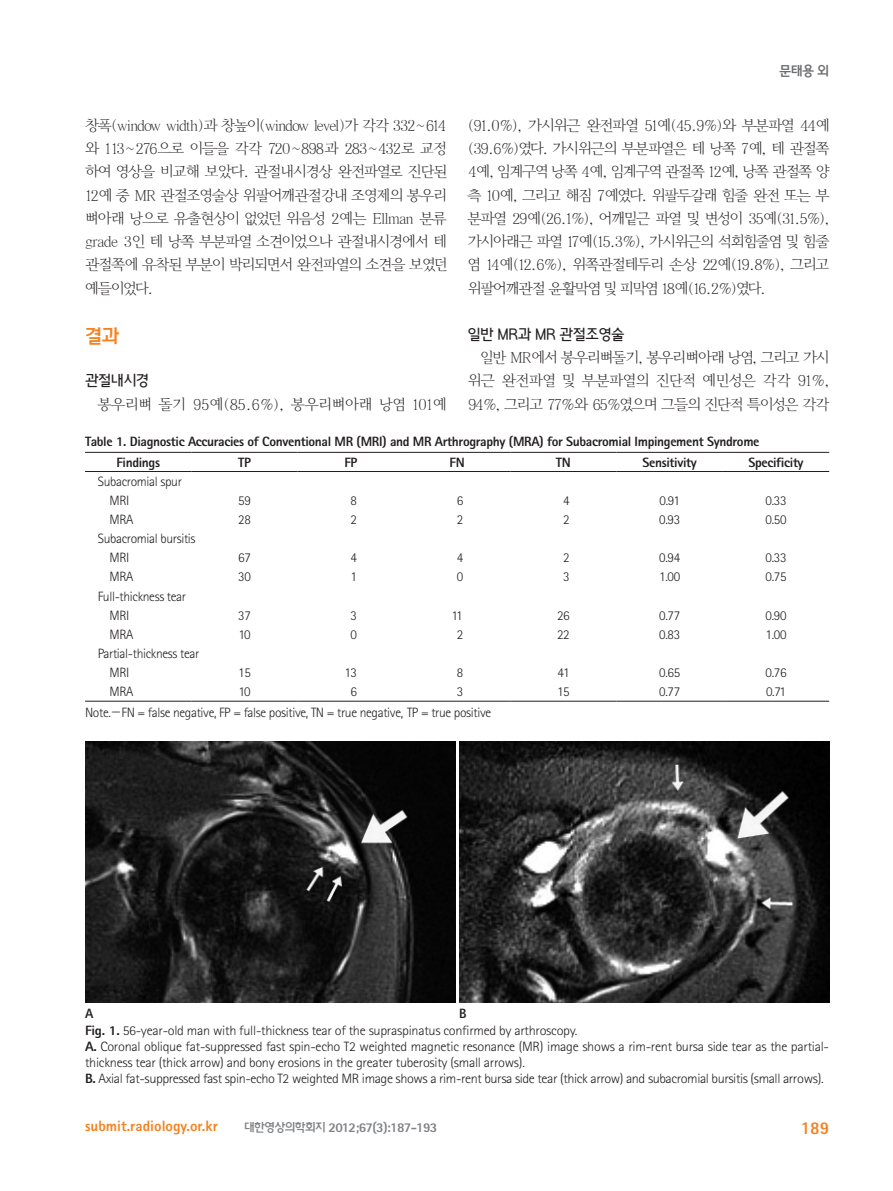
<style>
.page{position:relative;width:893px;height:1191px;background:#fff}
.page>*{position:absolute;margin:0;border:0;box-sizing:border-box;transform-origin:0 0}
.중제_JKSR{font:19.5px "Y Dotum 140";color:#f58220}
.t1{font:800 18px "Rotis Sans Serif Std";color:#f58220;scale:.95 1}
.본문_JKSR{font:15px/23.2px "Y Batang 110";letter-spacing:-.025em;color:#231f20;text-align:justify}
.본문_JKSR-2{font:15px "Y Batang 110";letter-spacing:.02em;color:#231f20}
.t2{font:800 15px "Rotis Sans Serif Std";color:#f58220}
.소제목_JKSR{font:15px "Y Dotum 130";letter-spacing:-.025em;color:#231f20}
.사진설명_JKSR{font:300 13.5px/15.8px "Rotis Sans Serif Std";letter-spacing:-.02em;color:#231f20;scale:1.05 1}
.표본문_JKSR{font:300 13.5px "Rotis Sans Serif Std";letter-spacing:-.025em;color:#231f20}
.표제목_JKSR{font:800 13.5px "Rotis Sans Serif Std";letter-spacing:-.025em;color:#231f20}
.표설명_JKSR{font:300 13.5px "Rotis Sans Serif Std";letter-spacing:-.025em;color:#231f20}
.표본문_JKSR-2{font:800 13.5px "Rotis Sans Serif Std";letter-spacing:-.025em;color:#231f20}
.t3{font:800 13.5px "Rotis Sans Serif Std";letter-spacing:-.05em;color:#808285}
.런닝_JKSR{font:13.5px "Y Dotum 140";color:#6c6d70}
.정규{font:800 13.5px "Rotis Sans Serif Std";color:#231f20}
.s1{font-family:"Adobe Myungjo Std";font-weight:500}
.s2{font-weight:800}
.s3{font-family:"Y Dotum 140";font-weight:400;font-size:12px}
</style>
<div class="page">
<img style="left:85px;top:741px;width:370px;height:261px">
<img style="left:459px;top:741px;width:370px;height:261px">
<svg style="left:85px;top:451px;width:744px;height:250px"></svg>
<hr style="left:85px;top:701px;width:106px;height:1px;background:#231f20">
<hr style="left:191px;top:701px;width:107px;height:1px;background:#231f20">
<hr style="left:298px;top:701px;width:106px;height:1px;background:#231f20">
<hr style="left:404px;top:701px;width:106px;height:1px;background:#231f20">
<hr style="left:510px;top:701px;width:107px;height:1px;background:#231f20">
<hr style="left:617px;top:701px;width:106px;height:1px;background:#231f20">
<hr style="left:723px;top:701px;width:106px;height:1px;background:#231f20">
<hr style="left:85px;top:452px;width:106px;height:1px;background:#231f20">
<hr style="left:191px;top:452px;width:107px;height:1px;background:#231f20">
<hr style="left:298px;top:452px;width:106px;height:1px;background:#231f20">
<hr style="left:404px;top:452px;width:106px;height:1px;background:#231f20">
<hr style="left:510px;top:452px;width:107px;height:1px;background:#231f20">
<hr style="left:617px;top:452px;width:106px;height:1px;background:#231f20">
<hr style="left:723px;top:452px;width:106px;height:1px;background:#231f20">
<hr style="left:85px;top:471px;width:106px;height:1px;background:#231f20">
<hr style="left:191px;top:471px;width:107px;height:1px;background:#231f20">
<hr style="left:298px;top:471px;width:106px;height:1px;background:#231f20">
<hr style="left:404px;top:471px;width:106px;height:1px;background:#231f20">
<hr style="left:510px;top:471px;width:107px;height:1px;background:#231f20">
<hr style="left:617px;top:471px;width:106px;height:1px;background:#231f20">
<hr style="left:723px;top:471px;width:106px;height:1px;background:#231f20">
<p class="본문_JKSR" style="left:85px;top:114px;width:363px">창폭(window width)과 창높이(window level)가 각각 332~614 와 113~276으로 이들을 각각 720~898과 283~432로 교정 하여 영상을 비교해 보았다. 관절내시경상 완전파열로 진단된 12예 중 MR 관절조영술상 위팔어깨관절강내 조영제의 봉우리 뼈아래 낭으로 유출현상이 없었던 위음성 2예는 Ellman 분류 grade 3인 테 낭쪽 부분파열 소견이었으나 관절내시경에서 테 관절쪽에 유착된 부분이 박리되면서 완전파열의 소견을 보였던 예들이었다.</p>
<p class="중제_JKSR" style="left:85px;top:325px;width:36px">결과</p>
<p class="소제목_JKSR" style="left:85px;top:373px;width:65px">관절내시경</p>
<p class="본문_JKSR-2" style="left:98px;top:397px;width:350px">봉우리뼈 돌기 95예(85.6%), 봉우리뼈아래 낭염 101예</p>
<p class="런닝_JKSR" style="left:779px;top:63px;width:52px">문태용 외</p>
<p class="본문_JKSR" style="left:468px;top:114px;width:363px">(91.0%), 가시위근 완전파열 51예(45.9%)와 부분파열 44예 (39.6%)였다. 가시위근의 부분파열은 테 낭쪽 7예, 테 관절쪽 4예, 임계구역 낭쪽 4예, 임계구역 관절쪽 12예, 낭쪽 관절쪽 양 측 10예, 그리고 해짐 7예였다. 위팔두갈래 힘줄 완전 또는 부 분파열 29예(26.1%), 어깨밑근 파열 및 변성이 35예(31.5%), 가시아래근 파열 17예(15.3%), 가시위근의 석회힘줄염 및 힘줄 염 14예(12.6%), 위쪽관절테두리 손상 22예(19.8%), 그리고 위팔어깨관절 윤활막염 및 피막염 18예(16.2%)였다.</p>
<p class="소제목_JKSR" style="left:468px;top:326px;width:158px">일반 MR과 MR 관절조영술</p>
<p class="본문_JKSR" style="left:468px;top:347px;width:363px;text-indent:13px">일반 MR에서 봉우리뼈돌기, 봉우리뼈아래 낭염, 그리고 가시 위근 완전파열 및 부분파열의 진단적 예민성은 각각 91%, 94%, 그리고 77%와 65%였으며 그들의 진단적 특이성은 각각</p>
<p class="표제목_JKSR" style="left:85px;top:433px;width:676px">Table 1. Diagnostic Accuracies of Conventional MR (MRI) and MR Arthrography (MRA) for Subacromial Impingement Syndrome</p>
<p class="표본문_JKSR-2" style="left:116px;top:453px;width:45px">Findings</p>
<p class="표본문_JKSR-2" style="left:238px;top:453px;width:14px">TP</p>
<p class="표본문_JKSR-2" style="left:344px;top:453px;width:14px">FP</p>
<p class="표본문_JKSR-2" style="left:450px;top:453px;width:17px">FN</p>
<p class="표본문_JKSR-2" style="left:556px;top:453px;width:16px">TN</p>
<p class="표본문_JKSR-2" style="left:643px;top:453px;width:56px">Sensitivity</p>
<p class="표본문_JKSR-2" style="left:748px;top:453px;width:57px">Specificity</p>
<p class="표본문_JKSR" style="left:98px;top:473px;width:86px">Subacromial spur</p>
<p class="표본문_JKSR" style="left:109px;top:492px;width:22px">MRI</p>
<p class="표본문_JKSR" style="left:238px;top:492px;width:14px">59</p>
<p class="표본문_JKSR" style="left:350px;top:492px;width:8px">8</p>
<p class="표본문_JKSR" style="left:457px;top:492px;width:8px">6</p>
<p class="표본문_JKSR" style="left:563px;top:492px;width:8px">4</p>
<p class="표본문_JKSR" style="left:659px;top:492px;width:22px">0.91</p>
<p class="표본문_JKSR" style="left:766px;top:492px;width:22px">0.33</p>
<p class="표본문_JKSR" style="left:109px;top:512px;width:26px">MRA</p>
<p class="표본문_JKSR" style="left:238px;top:512px;width:14px">28</p>
<p class="표본문_JKSR" style="left:350px;top:512px;width:8px">2</p>
<p class="표본문_JKSR" style="left:457px;top:512px;width:8px">2</p>
<p class="표본문_JKSR" style="left:563px;top:512px;width:8px">2</p>
<p class="표본문_JKSR" style="left:659px;top:512px;width:22px">0.93</p>
<p class="표본문_JKSR" style="left:766px;top:512px;width:22px">0.50</p>
<p class="표본문_JKSR" style="left:98px;top:531px;width:99px">Subacromial bursitis</p>
<p class="표본문_JKSR" style="left:109px;top:550px;width:22px">MRI</p>
<p class="표본문_JKSR" style="left:238px;top:550px;width:14px">67</p>
<p class="표본문_JKSR" style="left:350px;top:550px;width:8px">4</p>
<p class="표본문_JKSR" style="left:457px;top:550px;width:8px">4</p>
<p class="표본문_JKSR" style="left:563px;top:550px;width:8px">2</p>
<p class="표본문_JKSR" style="left:659px;top:550px;width:22px">0.94</p>
<p class="표본문_JKSR" style="left:766px;top:550px;width:22px">0.33</p>
<p class="표본문_JKSR" style="left:109px;top:569px;width:26px">MRA</p>
<p class="표본문_JKSR" style="left:238px;top:569px;width:14px">30</p>
<p class="표본문_JKSR" style="left:350px;top:569px;width:8px">1</p>
<p class="표본문_JKSR" style="left:457px;top:569px;width:8px">0</p>
<p class="표본문_JKSR" style="left:563px;top:569px;width:8px">3</p>
<p class="표본문_JKSR" style="left:659px;top:569px;width:22px">1.00</p>
<p class="표본문_JKSR" style="left:766px;top:569px;width:22px">0.75</p>
<p class="표본문_JKSR" style="left:98px;top:588px;width:90px">Full-thickness tear</p>
<p class="표본문_JKSR" style="left:109px;top:607px;width:22px">MRI</p>
<p class="표본문_JKSR" style="left:238px;top:607px;width:14px">37</p>
<p class="표본문_JKSR" style="left:350px;top:607px;width:8px">3</p>
<p class="표본문_JKSR" style="left:452px;top:607px;width:13px">11</p>
<p class="표본문_JKSR" style="left:557px;top:607px;width:14px">26</p>
<p class="표본문_JKSR" style="left:659px;top:607px;width:22px">0.77</p>
<p class="표본문_JKSR" style="left:766px;top:607px;width:22px">0.90</p>
<p class="표본문_JKSR" style="left:109px;top:626px;width:26px">MRA</p>
<p class="표본문_JKSR" style="left:238px;top:626px;width:14px">10</p>
<p class="표본문_JKSR" style="left:350px;top:626px;width:8px">0</p>
<p class="표본문_JKSR" style="left:457px;top:626px;width:8px">2</p>
<p class="표본문_JKSR" style="left:557px;top:626px;width:14px">22</p>
<p class="표본문_JKSR" style="left:659px;top:626px;width:22px">0.83</p>
<p class="표본문_JKSR" style="left:766px;top:626px;width:22px">1.00</p>
<p class="표본문_JKSR" style="left:98px;top:645px;width:103px">Partial-thickness tear</p>
<p class="표본문_JKSR" style="left:109px;top:665px;width:22px">MRI</p>
<p class="표본문_JKSR" style="left:238px;top:665px;width:14px">15</p>
<p class="표본문_JKSR" style="left:344px;top:665px;width:14px">13</p>
<p class="표본문_JKSR" style="left:457px;top:665px;width:8px">8</p>
<p class="표본문_JKSR" style="left:557px;top:665px;width:14px">41</p>
<p class="표본문_JKSR" style="left:659px;top:665px;width:22px">0.65</p>
<p class="표본문_JKSR" style="left:766px;top:665px;width:22px">0.76</p>
<p class="표본문_JKSR" style="left:109px;top:684px;width:26px">MRA</p>
<p class="표본문_JKSR" style="left:238px;top:684px;width:14px">10</p>
<p class="표본문_JKSR" style="left:350px;top:684px;width:8px">6</p>
<p class="표본문_JKSR" style="left:457px;top:684px;width:8px">3</p>
<p class="표본문_JKSR" style="left:557px;top:684px;width:14px">15</p>
<p class="표본문_JKSR" style="left:659px;top:684px;width:22px">0.77</p>
<p class="표본문_JKSR" style="left:766px;top:684px;width:21px">0.71</p>
<p class="표설명_JKSR" style="left:85px;top:704px;width:408px">Note.<span class="s1">-</span>FN = false negative, FP = false positive, TN = true negative, TP = true positive</p>
<p class="정규" style="left:85px;top:1004px;width:10px">A</p>
<p class="정규" style="left:459px;top:1004px;width:9px">B</p>
<p class="사진설명_JKSR" style="left:85px;top:1022px;width:470px"><span class="s2">Fig. 1.</span> 56-year-old man with full-thickness tear of the supraspinatus confirmed by arthroscopy.</p>
<p class="사진설명_JKSR" style="left:85px;top:1038px;width:710px"><span class="s2">A.</span> Coronal oblique fat-suppressed fast spin-echo T2 weighted magnetic resonance (MR) image shows a rim-rent bursa side tear as the partial&shy;thickness tear (thick arrow) and bony erosions in the greater tuberosity (small arrows).</p>
<p class="사진설명_JKSR" style="left:85px;top:1070px;width:705px"><span class="s2">B.</span> Axial fat-suppressed fast spin-echo T2 weighted MR image shows a rim-rent bursa side tear (thick arrow) and subacromial bursitis (small arrows).</p>
<p class="t2" style="left:85px;top:1116px;width:135px">submit.radiology.or.kr</p>
<p class="t3" style="left:244px;top:1118px;width:195px"><span class="s3">대한영상의학회지</span> 2012;67(3):187-193</p>
<p class="t1" style="left:801px;top:1116px;width:32px">189</p>
</div>
